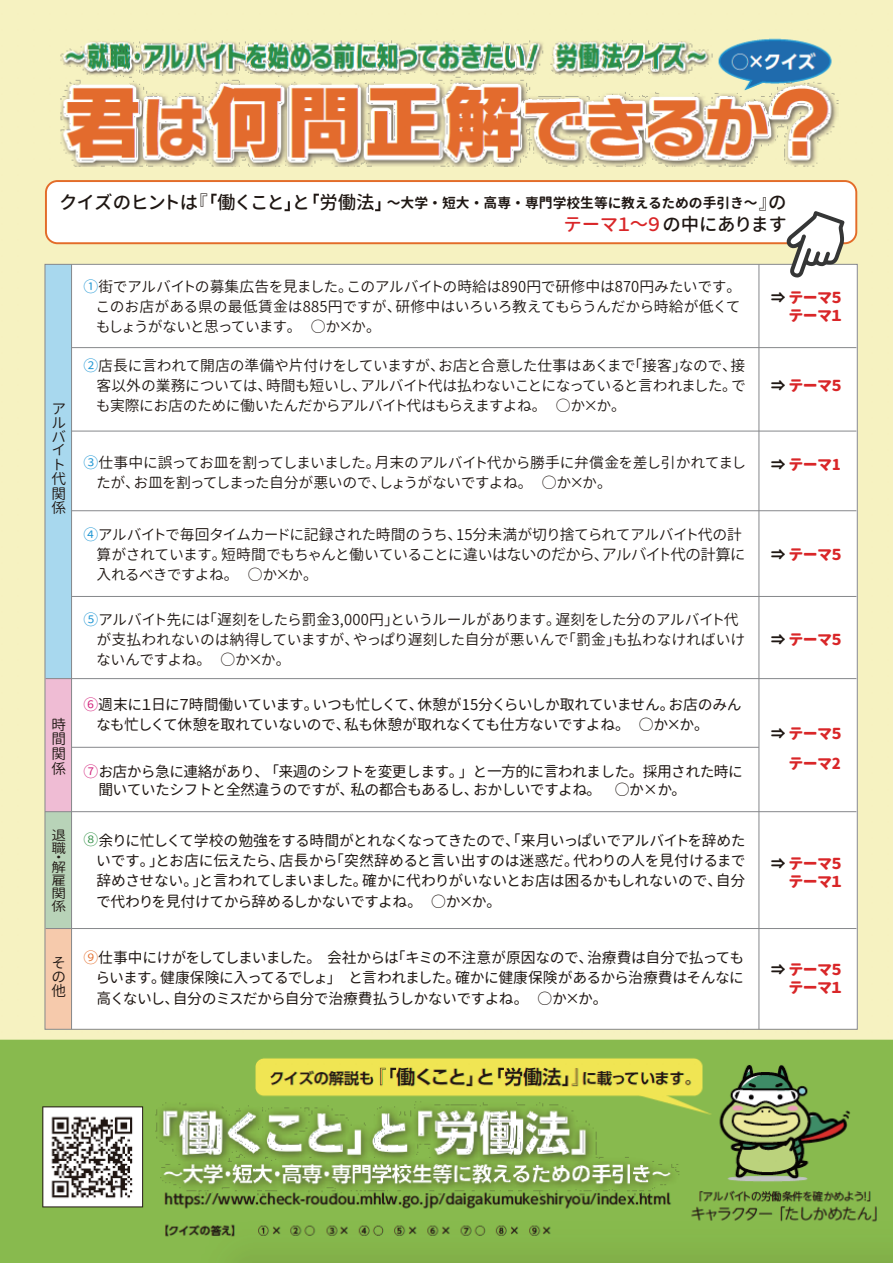
<style>
.page{position:relative;width:893px;height:1263px;background:#fff}
.page>*{position:absolute;margin:0;border:0;box-sizing:border-box;transform-origin:0 0}
.t1{font:500 18.45px "Gen Jyuu Gothic";letter-spacing:-.03em;color:#1f1713}
.t2{font:15px/20.1px "Gen Jyuu Gothic";letter-spacing:-.035em;color:#1f1713;text-align:justify}
.t3{font:15px/20.1px "Gen Jyuu Gothic";letter-spacing:-.045em;color:#1f1713;text-align:justify}
.t4{font:800 15px/18.1px "Gen Jyuu Gothic";letter-spacing:-.04em;color:#d92628;text-align:right}
.t5{font:15px "Gen Jyuu Gothic";letter-spacing:-.055em;color:#1f1713}
.t6{font:14.7px "Gen Jyuu Gothic";color:#1f1713}
.t7{font:700 13.8px "Gen Jyuu Gothic";color:#1f1713}
.t8{font:13.2px "Gen Jyuu Gothic";color:#1f1713;scale:1.11 1}
.s1{font-weight:500;font-size:18.45px}
.s2{font-family:"Koz Go Pro";font-weight:400;font-size:18.45px}
.s3{color:#d92628}
.s4{color:#2097d4}
.s5{font-family:"Koz Go Pro"}
.s6{color:#d3267e}
.s7{font-family:"Koz Go Pro";color:#319046}
.s8{font-family:"Koz Go Pro";color:#e36c29}
.s9{color:#1f1713}
</style>
<div class="page">
<img style="left:0;top:0;width:893px;height:1263px">
<div style="left:26px;top:168px;width:833px;height:848px;background:#f6f2c1"></div>
<div style="left:45px;top:264px;width:812px;height:765px;background:#fff"></div>
<div style="left:45px;top:264px;width:27px;height:415px;background:#a8d8ee"></div>
<div style="left:45px;top:679px;width:27px;height:133px;background:#efbcd4"></div>
<div style="left:45px;top:812px;width:27px;height:116px;background:#b8d3b8"></div>
<div style="left:45px;top:928px;width:27px;height:101px;background:#f6caac"></div>
<hr style="left:72px;top:347px;width:784px;height:1px;background:#86888b">
<hr style="left:72px;top:431px;width:784px;height:1px;background:#86888b">
<hr style="left:72px;top:510px;width:784px;height:1px;background:#86888b">
<hr style="left:71px;top:264px;width:1px;height:765px;background:#86888b">
<hr style="left:758px;top:264px;width:1px;height:765px;background:#86888b">
<svg style="left:45px;top:180px;width:812px;height:64px;background:#fdf5f1"></svg>
<svg style="left:211px;top:194px;width:6px;height:10px"></svg>
<svg style="left:285px;top:201px;width:5px;height:10px"></svg>
<svg style="left:314px;top:194px;width:5px;height:10px"></svg>
<svg style="left:375px;top:201px;width:5px;height:10px"></svg>
<svg style="left:787px;top:211px;width:57px;height:67px"></svg>
<hr style="left:72px;top:596px;width:784px;height:1px;background:#86888b">
<hr style="left:46px;top:678px;width:810px;height:1px;background:#86888b">
<hr style="left:72px;top:747px;width:687px;height:1px;background:#86888b">
<hr style="left:45px;top:811px;width:811px;height:1px;background:#86888b">
<hr style="left:46px;top:928px;width:810px;height:1px;background:#86888b">
<p class="t7" style="left:59px;top:193px;width:729px"><span class="s1">クイズのヒントは</span><span class="s2">『</span><span class="s1">働くことと労働法</span> ～大学・短大・高専・専門学校生等に教えるための手引き～<span class="s2">』</span><span class="s1">の</span></p>
<p class="t1" style="left:564px;top:211px;width:225px"><span class="s3">テーマ１～９</span>の中にあります</p>
<p class="t6" style="left:51px;top:398px;width:16px">ア</p>
<p class="t6" style="left:51px;top:412px;width:16px">ル</p>
<p class="t6" style="left:51px;top:426px;width:16px">バ</p>
<p class="t6" style="left:51px;top:439px;width:16px">イ</p>
<p class="t6" style="left:51px;top:453px;width:16px">ト</p>
<p class="t6" style="left:51px;top:468px;width:16px">代</p>
<p class="t6" style="left:51px;top:482px;width:16px">関</p>
<p class="t6" style="left:51px;top:497px;width:16px">係</p>
<p class="t6" style="left:51px;top:713px;width:16px">時</p>
<p class="t6" style="left:51px;top:728px;width:16px">間</p>
<p class="t6" style="left:51px;top:743px;width:16px">関</p>
<p class="t6" style="left:51px;top:757px;width:16px">係</p>
<p class="t8" style="left:51px;top:825px;width:15px">退</p>
<p class="t8" style="left:51px;top:838px;width:15px">職</p>
<p class="t8" style="left:51px;top:848px;width:15px">・</p>
<p class="t8" style="left:51px;top:857px;width:15px">解</p>
<p class="t8" style="left:51px;top:870px;width:15px">雇</p>
<p class="t8" style="left:51px;top:883px;width:15px">関</p>
<p class="t8" style="left:51px;top:897px;width:15px">係</p>
<p class="t6" style="left:51px;top:952px;width:16px">そ</p>
<p class="t6" style="left:51px;top:966px;width:16px">の</p>
<p class="t6" style="left:51px;top:980px;width:16px">他</p>
<p class="t2" style="left:96px;top:276px;width:647px;text-indent:-12px"><span class="s4">①</span>街でアルバイトの募集広告を見ました。このアルバイトの時給は890円で研修中は870円みたいです。このお店がある県の最低賃金は885円ですが、研修中はいろいろ教えてもらうんだから時給が低くてもしょうがないと思っています。 ○か×か。</p>
<p class="t2" style="left:96px;top:355px;width:652px;text-indent:-12px"><span class="s4">②</span>店長に言われて開店の準備や片付けをしていますが、お店と合意した仕事はあくまで「接客」なので、接客以外の業務については、時間も短いし、アルバイト代は払わないことになっていると言われました。でも実際にお店のために働いたんだからアルバイト代はもらえますよね。 ○か×か。</p>
<p class="t2" style="left:96px;top:452px;width:652px;text-indent:-13px"><span class="s4">③</span>仕事中に誤ってお皿を割ってしまいました。月末のアルバイト代から勝手に弁償金を差し引かれてましたが、お皿を割ってしまった自分が悪いので、しょうがないですよね。 ○か×か。</p>
<p class="t2" style="left:83px;top:524px;width:660px"><span class="s4">④</span>アルバイトで毎回タイムカードに記録された時間のうち、15分未満が切り捨てられてアルバイト代の計</p>
<p class="t5" style="left:96px;top:563px;width:223px">入れるべきですよね。 ○か×か。</p>
<p class="t2" style="left:96px;top:544px;width:650px">算がされています。短時間でもちゃんと働いていることに違い<span class="s5">はないのだから、アルバイト代の計算に</span></p>
<p class="t2" style="left:96px;top:609px;width:651px;text-align:left;text-indent:-13px"><span class="s4">⑤</span>アルバイト先には「遅刻をしたら罰金3,000円」というルールがあります。遅刻をした分のアルバイト代が支払われないのは納得していますが、やっぱり遅刻した自分が悪いんで「罰金」も払わなければいけないんですよね。 ○か×か。</p>
<p class="t3" style="left:96px;top:694px;width:647px;text-indent:-13px"><span class="s6">⑥</span>週末に１日に７時間働いています。いつも忙しくて、休憩が15分くらいしか取れていません。お店のみんなも忙しくて休憩を取れていないので、私も休憩が取れなくても仕方ないですよね。 ○か×か。</p>
<p class="t3" style="left:98px;top:762px;width:646px;line-height:18px;text-indent:-15px"><span class="s6">⑦</span>お店から急に連絡があり、「来週のシフトを変更します。」と一方的に言われました。採用された時に聞いていたシフトと全然違うのですが、私の都合もあるし、おかしいですよね。　○か×か。</p>
<p class="t3" style="left:96px;top:830px;width:651px;text-indent:-13px"><span class="s7">⑧</span>余りに忙しくて学校の勉強をする時間がとれなくなってきたので、「来月いっぱいでアルバイトを辞めたいです。」とお店に伝えたら、店長から「突然辞めると言い出すのは迷惑だ。代わりの人を見付けるまで辞めさせない。」と言われてしまいました。確かに代わりがいないとお店は困るかもしれないので、自分で代わりを見付けてから辞めるしかないですよね。 ○か×か。</p>
<p class="t3" style="left:96px;top:947px;width:650px;text-indent:-12px"><span class="s8">⑨</span>仕事中にけがをしてしまいました。会社からは「キミの不注意が原因なので、治療費は自分で払ってもらいます。健康保険に入ってるでしょ」と言われました。確かに健康保険があるから治療費はそんなに高くないし、自分のミスだから自分で治療費払うしかないですよね。 ○か×か。</p>
<p class="t4" style="left:771px;top:288px;width:75px"><span class="s9">⇒</span> テーマ５テーマ１</p>
<p class="t4" style="left:771px;top:376px;width:75px"><span class="s9">⇒</span> テーマ５</p>
<p class="t4" style="left:771px;top:455px;width:71px"><span class="s9">⇒</span> テーマ1</p>
<p class="t4" style="left:771px;top:545px;width:75px"><span class="s9">⇒</span> テーマ５</p>
<p class="t4" style="left:771px;top:630px;width:75px"><span class="s9">⇒</span> テーマ５</p>
<p class="t4" style="left:771px;top:719px;width:75px;line-height:29.4px"><span class="s9">⇒</span> テーマ５テーマ2</p>
<p class="t4" style="left:771px;top:854px;width:75px"><span class="s9">⇒</span> テーマ５テーマ１</p>
<p class="t4" style="left:771px;top:960px;width:75px"><span class="s9">⇒</span> テーマ５テーマ１</p>
</div>
